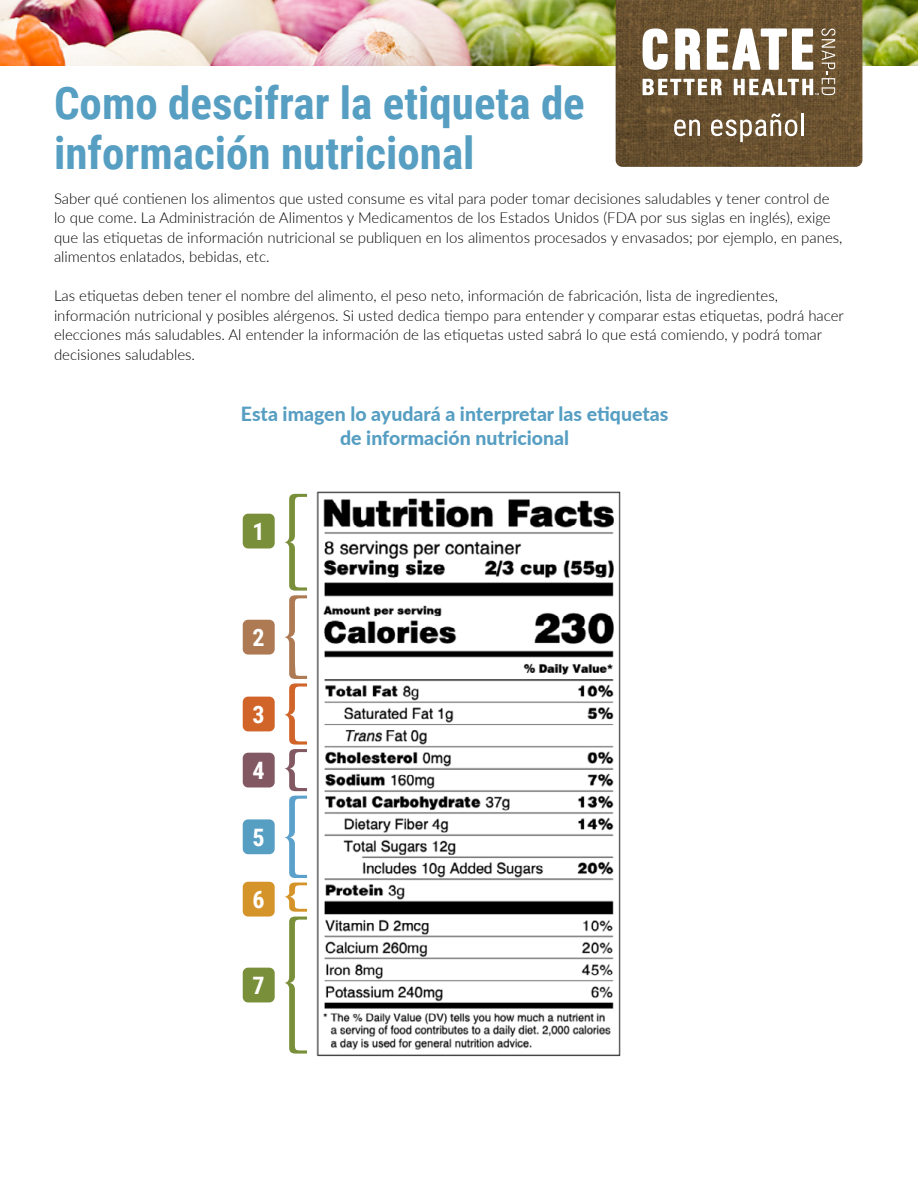
<style>
.page{position:relative;width:918px;height:1188px;background:#fff}
.page>*{position:absolute;margin:0;border:0;box-sizing:border-box;transform-origin:0 0}
.t1{font:700 45px/49.5px "Roboto Condensed";color:#569ec2}
.t2{font:700 24px "Roboto Condensed";color:#fff}
.t3{font:800 19.5px/24px "Lato";color:#569ec2;text-align:center}
.t4{font:300 15px/19.5px "Lato";color:#000}
</style>
<div class="page">
<img style="left:0;top:0;width:918px;height:65px">
<img style="left:616px;top:0;width:246px;height:167px">
<svg style="left:674px;top:120px;width:26px;height:16px"></svg>
<svg style="left:711px;top:113px;width:86px;height:29px"></svg>
<hr style="left:801px;top:113px;width:3px;height:23px;background:#fff">
<svg style="left:643px;top:28px;width:192px;height:67px"></svg>
<div style="left:243px;top:514px;width:32px;height:34px;background:#7a8f39;border-radius:5px"></div>
<div style="left:243px;top:620px;width:32px;height:35px;background:#ad7a54;border-radius:5px"></div>
<div style="left:243px;top:697px;width:32px;height:34px;background:#d16428;border-radius:5px"></div>
<div style="left:243px;top:753px;width:32px;height:35px;background:#825963;border-radius:5px"></div>
<div style="left:243px;top:819px;width:32px;height:35px;background:#569ec2;border-radius:5px"></div>
<div style="left:243px;top:968px;width:32px;height:34px;background:#7a8f39;border-radius:5px"></div>
<div style="left:243px;top:882px;width:32px;height:35px;background:#d59429;border-radius:5px"></div>
<svg style="left:284px;top:494px;width:23px;height:560px"></svg>
<img style="left:316px;top:491px;width:305px;height:566px">
<h1 class="t1" style="left:54px;top:77px;width:532px">Como descifrar la etiqueta de información nutricional</h1>
<p class="t4" style="left:54px;top:188px;width:790px">Saber qué contienen los alimentos que usted consume es vital para poder tomar decisiones saludables y tener control de lo que come. La Administración de Alimentos y Medicamentos de los Estados Unidos (FDA por sus siglas en inglés), exige que las etiquetas de información nutricional se publiquen en los alimentos procesados y envasados; por ejemplo, en panes, alimentos enlatados, bebidas, etc.</p>
<p class="t4" style="left:54px;top:286px;width:791px">Las etiquetas deben tener el nombre del alimento, el peso neto, información de fabricación, lista de ingredientes, información nutricional y posibles alérgenos. Si usted dedica tiempo para entender y comparar estas etiquetas, podrá hacer elecciones más saludables. Al entender la información de las etiquetas usted sabrá lo que está comiendo, y podrá tomar decisiones saludables.</p>
<h3 class="t3" style="left:241px;top:401px;width:429px">Esta imagen lo ayudará a interpretar las etiquetas de información nutricional</h3>
<h2 class="t2" style="left:252px;top:515px;width:14px">1</h2>
<h2 class="t2" style="left:252px;top:621px;width:14px">2</h2>
<h2 class="t2" style="left:252px;top:698px;width:14px">3</h2>
<h2 class="t2" style="left:252px;top:754px;width:14px">4</h2>
<h2 class="t2" style="left:252px;top:820px;width:14px">5</h2>
<h2 class="t2" style="left:252px;top:883px;width:14px">6</h2>
<h2 class="t2" style="left:252px;top:969px;width:14px">7</h2>
</div>
